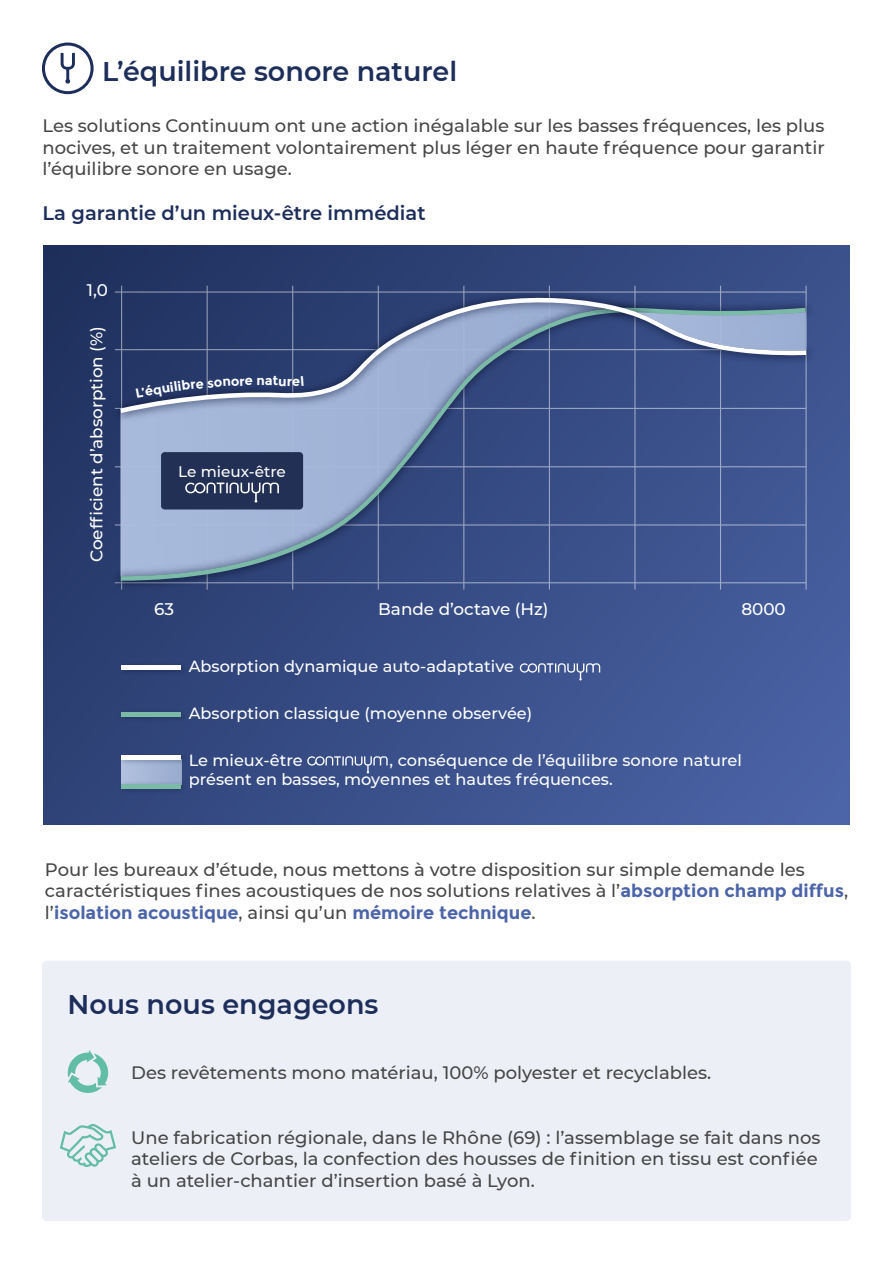
<style>
.page{position:relative;width:893px;height:1263px;background:#fff}
.page>*{position:absolute;margin:0;border:0;box-sizing:border-box;transform-origin:0 0}
.t1{font:600 27px "Montserrat";color:#1d2e5a}
.t2{font:600 19.5px "Montserrat";color:#1d2e5a}
.t3{font:500 18px/21.6px "Montserrat";color:#474747}
.t4{font:500 16.8px "Montserrat";color:#fff}
.t5{font:500 16.2px/19.4px "Montserrat";color:#fff}
.t6{font:500 15.3px "Montserrat";color:#fff}
.t7{font:700 13.2px "Montserrat";color:#fff}
.s1{font-weight:700;color:#4c65a8}
</style>
<div class="page">
<svg style="left:42px;top:43px;width:52px;height:51px"></svg>
<div style="left:42px;top:960px;width:809px;height:261px;background:#edeff6;border-radius:4px"></div>
<svg style="left:68px;top:1050px;width:40px;height:43px"></svg>
<svg style="left:60px;top:1124px;width:56px;height:43px"></svg>
<svg style="left:44px;top:246px;width:805px;height:579px;background:#374c85"></svg>
<img style="left:116px;top:707px;width:73px;height:17px">
<hr style="left:122px;top:712px;width:59px;height:4px;background:#7abaa7">
<img style="left:116px;top:660px;width:73px;height:18px">
<div style="left:122px;top:665px;width:59px;height:5px;background:#fff"></div>
<svg style="left:520px;top:663px;width:80px;height:18px"></svg>
<svg style="left:307px;top:756px;width:81px;height:18px"></svg>
<div style="left:122px;top:760px;width:59px;height:24px;background:#a5b6d7"></div>
<img style="left:116px;top:750px;width:73px;height:18px">
<hr style="left:122px;top:755px;width:59px;height:4px;background:#fff">
<img style="left:116px;top:779px;width:73px;height:17px">
<hr style="left:122px;top:784px;width:59px;height:4px;background:#7abaa7">
<img style="left:108px;top:426px;width:710px;height:168px">
<svg style="left:121px;top:426px;width:685px;height:155px;background:#576c9d"></svg>
<img style="left:107px;top:285px;width:712px;height:141px">
<svg style="left:120px;top:295px;width:686px;height:118px;background:#4e628f"></svg>
<svg style="left:637px;top:312px;width:169px;height:39px;background:#90a4c5"></svg>
<div style="left:161px;top:452px;width:142px;height:57px;background:#223056;border-radius:4px"></div>
<svg style="left:185px;top:483px;width:94px;height:20px"></svg>
<svg style="left:136px;top:378px;width:117px;height:20px;background:#3c4c76"></svg>
<svg style="left:265px;top:376px;width:21px;height:10px"></svg>
<svg style="left:293px;top:376px;width:11px;height:10px"></svg>
<h1 class="t1" style="left:102px;top:52px;width:356px">L’équilibre sonore naturel</h1>
<p class="t3" style="left:43px;top:114px;width:784px;text-align:justify">Les solutions Continuum ont une action inégalable sur les basses fréquences, les plus nocives, et un traitement volontairement plus léger en haute fréquence pour garantir l’équilibre sonore en usage.</p>
<p class="t2" style="left:43px;top:199px;width:385px">La garantie d’un mieux-être immédiat</p>
<p class="t4" style="left:87px;top:278px;width:23px">1,0</p>
<p class="t4" style="left:85px;top:562px;width:237px;rotate:-90deg">Coefficient d’absorption (%)</p>
<p class="t7" style="left:257px;top:373px;width:10px">n</p>
<p class="t7" style="left:287px;top:373px;width:7px">r</p>
<p class="t6" style="left:178px;top:460px;width:109px">Le mieux-être</p>
<p class="t4" style="left:154px;top:597px;width:21px">63</p>
<p class="t4" style="left:378px;top:597px;width:172px">Bande d’octave (Hz)</p>
<p class="t4" style="left:741px;top:597px;width:46px">8000</p>
<p class="t5" style="left:189px;top:656px;width:327px">Absorption dynamique auto-adaptative</p>
<p class="t5" style="left:189px;top:703px;width:345px">Absorption classique (moyenne observée)</p>
<p class="t5" style="left:189px;top:749px;width:555px;text-indent:201px">, conséquence de l’équilibre sonore naturel présent en basses, moyennes et hautes fréquences.</p>
<p class="t5" style="left:189px;top:749px;width:115px">Le mieux-être</p>
<p class="t3" style="left:45px;top:858px;width:805px">Pour les bureaux d’étude, nous mettons à votre disposition sur simple demande les caractéristiques fines acoustiques de nos solutions relatives à l’<span class="s1">absorption champ diffus</span>, l’<span class="s1">isolation acoustique</span>, ainsi qu’un <span class="s1">mémoire technique</span>.</p>
<h1 class="t1" style="left:68px;top:985px;width:312px">Nous nous engageons</h1>
<p class="t3" style="left:131px;top:1061px;width:581px">Des revêtements mono matériau, 100% polyester et recyclables.</p>
<p class="t3" style="left:131px;top:1126px;width:691px">Une fabrication régionale, dans le Rhône (69) : l’assemblage se fait dans nos ateliers de Corbas, la confection des housses de finition en tissu est confiée à un atelier-chantier d’insertion basé à Lyon.</p>
</div>
